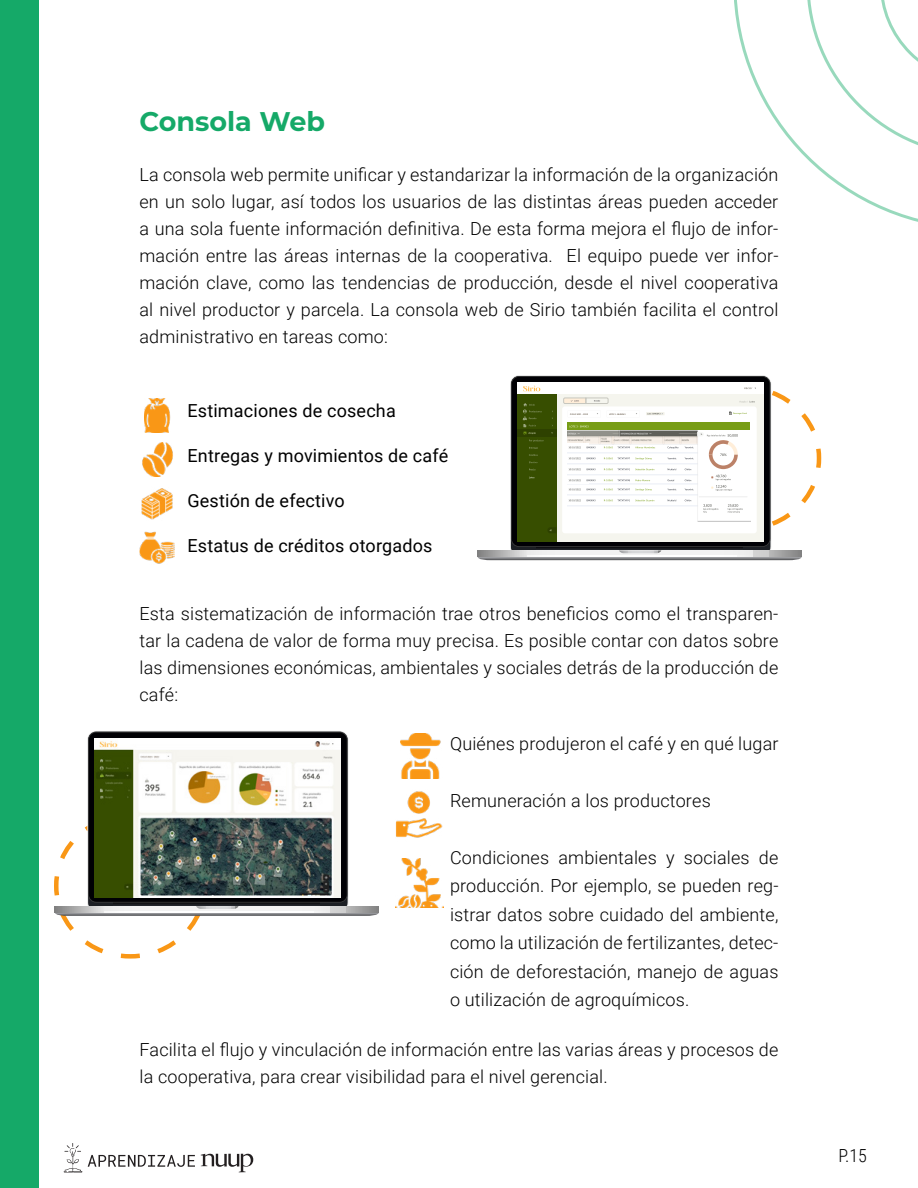
<style>
.page{position:relative;width:918px;height:1188px;background:#fff}
.page>*{position:absolute;margin:0;border:0;box-sizing:border-box;transform-origin:0 0}
.t1{font:700 27px "Montserrat";color:#15a968}
.t2{font:300 18px/27px "Roboto";letter-spacing:.01em;color:#000;text-align:justify}
.t3{font:18px "Roboto";letter-spacing:.01em;color:#000}
.t4{font:300 18px "Roboto Condensed";color:#000}
</style>
<div class="page">
<div style="left:0;top:0;width:39px;height:1188px;background:#15a968"></div>
<svg style="left:201px;top:1154px;width:52px;height:18px"></svg>
<svg style="left:88px;top:1155px;width:107px;height:12px"></svg>
<svg style="left:64px;top:1143px;width:18px;height:29px"></svg>
<svg style="left:734px;top:0;width:184px;height:222px"></svg>
<img style="left:145px;top:398px;width:25px;height:35px">
<img style="left:142px;top:442px;width:31px;height:35px">
<img style="left:141px;top:488px;width:32px;height:32px">
<img style="left:140px;top:531px;width:34px;height:33px">
<img style="left:395px;top:791px;width:48px;height:47px">
<img style="left:400px;top:734px;width:41px;height:45px">
<img style="left:395px;top:859px;width:49px;height:49px">
<svg style="left:536px;top:547px;width:206px;height:3px"></svg>
<div style="left:512px;top:377px;width:258px;height:169px;background:#000004;border-radius:7px"></div>
<svg style="left:478px;top:550px;width:324px;height:10px"></svg>
<div style="left:518px;top:382px;width:246px;height:160px;background:#f2f1e8"></div>
<div style="left:518px;top:394px;width:38px;height:148px;background:#374e00"></div>
<svg style="left:548px;top:528px;width:8px;height:5px"></svg>
<div style="left:518px;top:382px;width:246px;height:12px;background:#fff"></div>
<svg style="left:523px;top:385px;width:17px;height:6px"></svg>
<svg style="left:564px;top:383px;width:258px;height:150px"></svg>
<div style="left:518px;top:430px;width:38px;height:7px;background:#2e4100"></div>
<svg style="left:523px;top:403px;width:19px;height:31px"></svg>
<svg style="left:529px;top:440px;width:15px;height:23px"></svg>
<div style="left:89px;top:733px;width:258px;height:169px;background:#000004;border-radius:7px"></div>
<svg style="left:54px;top:811px;width:325px;height:148px"></svg>
<img style="left:95px;top:738px;width:246px;height:159px">
<h1 class="t1" style="left:140px;top:102px;width:187px">Consola Web</h1>
<p class="t2" style="left:140px;top:160px;width:641px">La consola web permite unificar y estandarizar la información de la organización en un solo lugar, así todos los usuarios de las distintas áreas pueden acceder a una sola fuente información definitiva. De esta forma mejora el flujo de infor&shy;mación entre las áreas internas de la cooperativa. El equipo puede ver infor&shy;mación clave, como las tendencias de producción, desde el nivel cooperativa al nivel productor y parcela. La consola web de Sirio también facilita el control administrativo en tareas como:</p>
<p class="t3" style="left:188px;top:398px;width:210px">Estimaciones de cosecha</p>
<p class="t3" style="left:188px;top:443px;width:262px">Entregas y movimientos de café</p>
<p class="t3" style="left:188px;top:488px;width:159px">Gestión de efectivo</p>
<p class="t3" style="left:188px;top:533px;width:247px">Estatus de créditos otorgados</p>
<p class="t2" style="left:140px;top:600px;width:641px">Esta sistematización de información trae otros beneficios como el transparen&shy;tar la cadena de valor de forma muy precisa. Es posible contar con datos sobre las dimensiones económicas, ambientales y sociales detrás de la producción de café:</p>
<p class="t2" style="left:450px;top:729px;width:330px">Quiénes produjeron el café y en qué lugar</p>
<p class="t2" style="left:450px;top:786px;width:262px">Remuneración a los productores</p>
<p class="t2" style="left:450px;top:842px;width:330px;line-height:28.5px">Condiciones ambientales y sociales de producción. Por ejemplo, se pueden reg&shy;istrar datos sobre cuidado del ambiente, como la utilización de fertilizantes, detec&shy;ción de deforestación, manejo de aguas o utilización de agroquímicos.</p>
<p class="t2" style="left:140px;top:1036px;width:640px">Facilita el flujo y vinculación de información entre las varias áreas y procesos de la cooperativa, para crear visibilidad para el nivel gerencial.</p>
<p class="t4" style="left:838px;top:1143px;width:30px">P.15</p>
</div>
